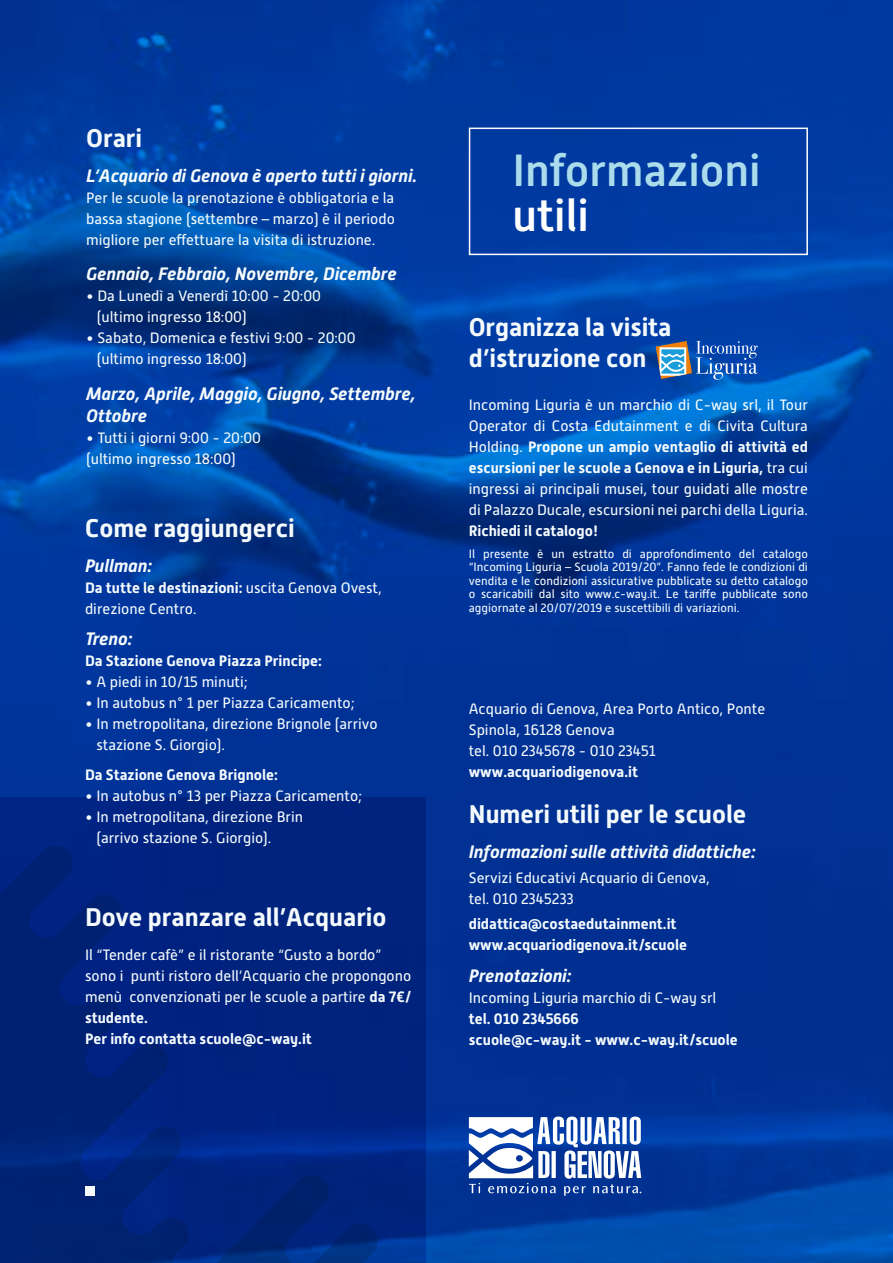
<style>
.page{position:relative;width:893px;height:1263px;background:#fff}
.page>*{position:absolute;margin:0;border:0;box-sizing:border-box;transform-origin:0 0}
.t1{font:500 45px "Alwyn New";color:#abdceb}
.t2{font:500 45px "Alwyn New";color:#fff}
.t3{font:700 25.5px/30.6px "Alwyn New";color:#f5fbfd}
.t4{font:italic 700 18px/22.5px "Alwyn New";color:#f5fbfd}
.t5{font:15px/21px "Alwyn New";color:#f5fbfd}
.t6{font:700 15px/21px "Alwyn New";color:#f5fbfd}
.t7{font:12px/13.5px "Alwyn New";color:#f5fbfd;text-align:justify}
.s1{font-weight:700}
</style>
<div class="page">
<img style="left:0;top:0;width:893px;height:1263px">
<svg style="left:0;top:797px;width:426px;height:466px;background:#00237c"></svg>
<svg style="left:469px;top:1116px;width:173px;height:80px"></svg>
<div style="left:469px;top:128px;width:339px;height:127px;border:2px solid #fff"></div>
<svg style="left:656px;top:341px;width:102px;height:39px;background:#4778b6"></svg>
<div style="left:85px;top:1186px;width:10px;height:10px;background:#f5fbfd"></div>
<h2 class="t3" style="left:86px;top:123px;width:58px">Orari</h2>
<p class="t4" style="left:86px;top:165px;width:332px">L’Acquario di Genova è aperto tutti i giorni.</p>
<p class="t5" style="left:86px;top:188px;width:310px;text-align:justify">Per le scuole la prenotazione è obbligatoria e la bassa stagione (settembre – marzo) è il periodo migliore per effettuare la visita di istruzione.</p>
<p class="t4" style="left:86px;top:263px;width:312px">Gennaio, Febbraio, Novembre, Dicembre</p>
<p class="t5" style="left:97px;top:286px;width:226px;text-indent:-11px">• Da Lunedì a Venerdì 10:00 - 20:00 (ultimo ingresso 18:00)</p>
<p class="t5" style="left:97px;top:328px;width:260px;text-indent:-11px">• Sabato, Domenica e festivi 9:00 - 20:00 (ultimo ingresso 18:00)</p>
<p class="t4" style="left:86px;top:382px;width:331px">Marzo, Aprile, Maggio, Giugno, Settembre,<br>Ottobre</p>
<p class="t5" style="left:86px;top:428px;width:177px">• Tutti i giorni 9:00 - 20:00 (ultimo ingresso 18:00)</p>
<h2 class="t3" style="left:85px;top:513px;width:211px">Come raggiungerci</h2>
<p class="t4" style="left:85px;top:555px;width:68px">Pullman:</p>
<p class="t5" style="left:85px;top:578px;width:298px"><span class="s1">Da tutte le destinazioni:</span> uscita Genova Ovest, direzione Centro.</p>
<p class="t4" style="left:85px;top:628px;width:49px">Treno:</p>
<p class="t6" style="left:85px;top:651px;width:238px">Da Stazione Genova Piazza Principe:</p>
<p class="t5" style="left:85px;top:672px;width:164px">• A piedi in 10/15 minuti;</p>
<p class="t5" style="left:85px;top:693px;width:271px">• In autobus n° 1 per Piazza Caricamento;</p>
<p class="t5" style="left:96px;top:714px;width:283px;text-indent:-11px">• In metropolitana, direzione Brignole (arrivo stazione S. Giorgio).</p>
<p class="t6" style="left:85px;top:764px;width:194px">Da Stazione Genova Brignole:</p>
<p class="t5" style="left:85px;top:785px;width:279px">• In autobus n° 13 per Piazza Caricamento;</p>
<p class="t5" style="left:96px;top:806px;width:208px;text-indent:-11px">• In metropolitana, direzione Brin (arrivo stazione S. Giorgio).</p>
<h2 class="t3" style="left:85px;top:902px;width:303px">Dove pranzare all’Acquario</h2>
<p class="t5" style="left:85px;top:944px;width:328px">Il “Tender cafè” e il ristorante “Gusto a bordo” sono i punti ristoro dell’Acquario che propongono menù convenzionati per le scuole a partire <span class="s1">da 7€/ studente.<br>Per info contatta scuole@c-way.it</span></p>
<h1 class="t1" style="left:512px;top:145px;width:250px">Informazioni</h1>
<h1 class="t2" style="left:512px;top:190px;width:78px">utili</h1>
<h2 class="t3" style="left:469px;top:312px;width:204px">Organizza la visita d’istruzione con</h2>
<p class="t5" style="left:469px;top:394px;width:341px;text-align:justify">Incoming Liguria è un marchio di C-way srl, il Tour Operator di Costa Edutainment e di Civita Cultura Holding. <span class="s1">Propone un ampio ventaglio di attività ed escursioni per le scuole a Genova e in Liguria,</span> tra cui ingressi ai principali musei, tour guidati alle mostre di Palazzo Ducale, escursioni nei parchi della Liguria.</p>
<p class="t6" style="left:469px;top:520px;width:131px">Richiedi il catalogo!</p>
<p class="t7" style="left:469px;top:547px;width:341px">Il presente è un estratto di approfondimento del catalogo “Incoming Liguria – Scuola 2019/20”. Fanno fede le condizioni di vendita e le condizioni assicurative pubblicate su detto catalogo o scaricabili dal sito www.c-way.it. Le tariffe pubblicate sono aggiornate al 20/07/2019 e suscettibili di variazioni.</p>
<p class="t5" style="left:469px;top:698px;width:298px">Acquario di Genova, Area Porto Antico, Ponte<br>Spinola, 16128 Genova<br>tel. 010 2345678 - 010 23451</p>
<p class="t6" style="left:469px;top:761px;width:171px">www.acquariodigenova.it</p>
<h2 class="t3" style="left:469px;top:799px;width:279px">Numeri utili per le scuole</h2>
<p class="t4" style="left:469px;top:840px;width:288px">Informazioni sulle attività didattiche:</p>
<p class="t5" style="left:469px;top:868px;width:243px">Servizi Educativi Acquario di Genova, tel. 010 2345233</p>
<p class="t6" style="left:469px;top:914px;width:220px">didattica@costaedutainment.it www.acquariodigenova.it/scuole</p>
<p class="t4" style="left:469px;top:964px;width:104px">Prenotazioni:</p>
<p class="t5" style="left:469px;top:987px;width:249px">Incoming Liguria marchio di C-way srl</p>
<p class="t6" style="left:469px;top:1008px;width:270px">tel. 010 2345666<br>scuole@c-way.it - www.c-way.it/scuole</p>
</div>
